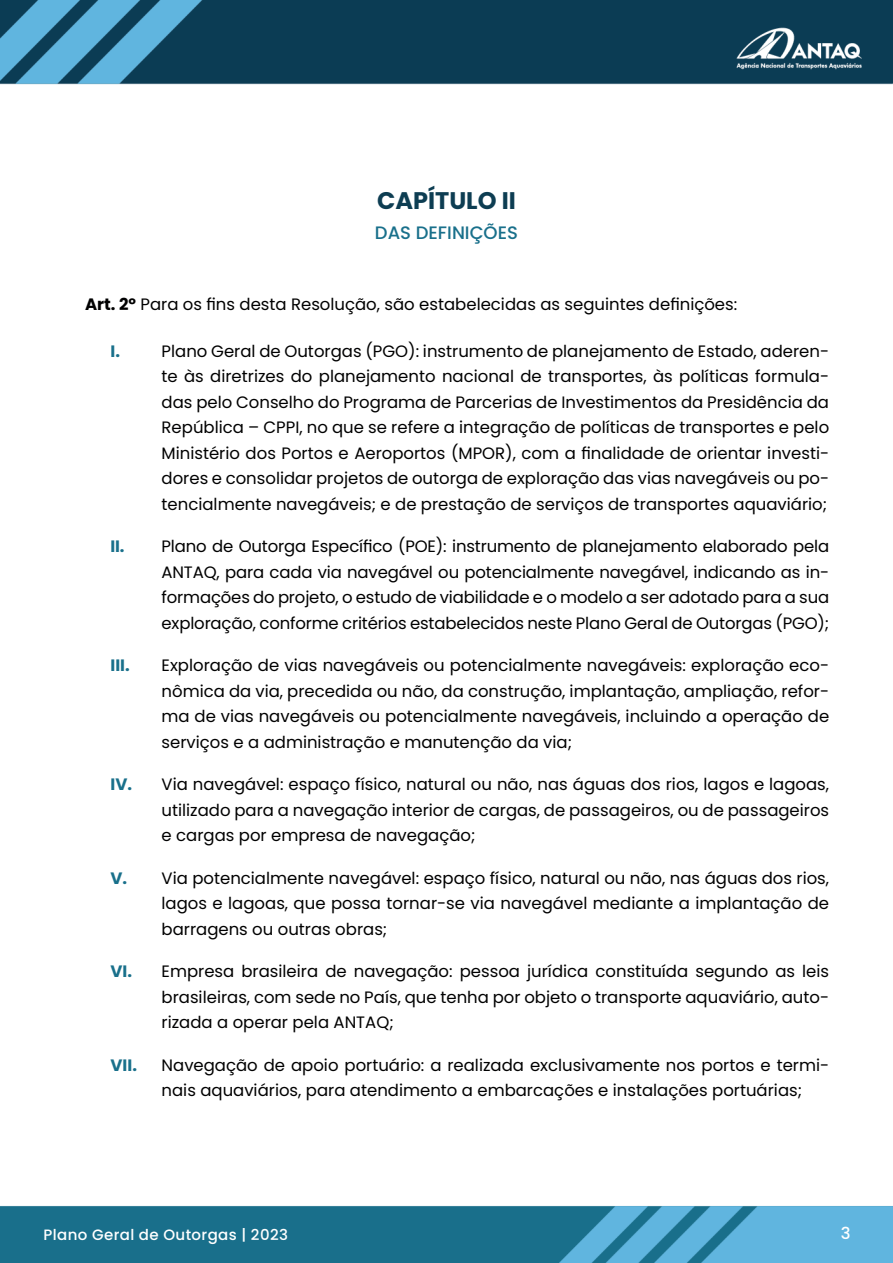
<style>
.page{position:relative;width:893px;height:1263px;background:#fff}
.page>*{position:absolute;margin:0;border:0;box-sizing:border-box;transform-origin:0 0}
.t1{font:700 24px "Poppins";color:#0d3d52}
.t2{font:500 18px "Poppins";color:#19708b}
.t3{font:16.5px/25.5px "Poppins";color:#000001;text-align:justify}
.t4{font:700 16.5px "Poppins";color:#19708b}
.t5{font:500 16.5px "Poppins";color:#fff}
.t6{font:500 15px "Poppins";letter-spacing:.025em;color:#fff}
.s1{font-weight:700}
.s2{font-weight:700;color:#19708b}
</style>
<div class="page">
<img style="left:0;top:0;width:893px;height:85px">
<img style="left:0;top:1206px;width:893px;height:57px">
<h1 class="t1" style="left:377px;top:187px;width:140px">CAPÍTULO II</h1>
<p class="t2" style="left:375px;top:222px;width:145px">DAS DEFINIÇÕES</p>
<p class="t3" style="left:85px;top:292px;width:654px"><span class="s1">Art. 2º</span> Para os fins desta Resolução, são estabelecidas as seguintes definições:</p>
<p class="t4" style="left:111px;top:341px;width:11px">I.</p>
<p class="t3" style="left:162px;top:338px;width:669px">Plano Geral de Outorgas (PGO): instrumento de planejamento de Estado, aderen&shy;te às diretrizes do planejamento nacional de transportes, às políticas formula&shy;das pelo Conselho do Programa de Parcerias de Investimentos da Presidência da República – CPPI, no que se refere a integração de políticas de transportes e pelo Ministério dos Portos e Aeroportos (MPOR), com a finalidade de orientar investi&shy;dores e consolidar projetos de outorga de exploração das vias navegáveis ou po&shy;tencialmente navegáveis; e de prestação de serviços de transportes aquaviário;</p>
<p class="t3" style="left:162px;top:534px;width:669px;text-indent:-51px"><span class="s2">II.</span> Plano de Outorga Específico (POE): instrumento de planejamento elaborado pela ANTAQ, para cada via navegável ou potencialmente navegável, indicando as in&shy;formações do projeto, o estudo de viabilidade e o modelo a ser adotado para a sua exploração, conforme critérios estabelecidos neste Plano Geral de Outorgas (PGO);</p>
<p class="t4" style="left:111px;top:656px;width:21px">III.</p>
<p class="t3" style="left:162px;top:653px;width:669px">Exploração de vias navegáveis ou potencialmente navegáveis: exploração eco&shy;nômica da via, precedida ou não, da construção, implantação, ampliação, refor&shy;ma de vias navegáveis ou potencialmente navegáveis, incluindo a operação de serviços e a administração e manutenção da via;</p>
<p class="t3" style="left:162px;top:772px;width:669px;text-indent:-51px"><span class="s2">IV.</span> Via navegável: espaço físico, natural ou não, nas águas dos rios, lagos e lagoas, utilizado para a navegação interior de cargas, de passageiros, ou de passageiros e cargas por empresa de navegação;</p>
<p class="t3" style="left:162px;top:865px;width:669px;text-indent:-51px"><span class="s2">V.</span> Via potencialmente navegável: espaço físico, natural ou não, nas águas dos rios, lagos e lagoas, que possa tornar-se via navegável mediante a implantação de barragens ou outras obras;</p>
<p class="t3" style="left:162px;top:959px;width:669px;text-indent:-51px"><span class="s2">VI.</span> Empresa brasileira de navegação: pessoa jurídica constituída segundo as leis brasileiras, com sede no País, que tenha por objeto o transporte aquaviário, auto&shy;rizada a operar pela ANTAQ;</p>
<p class="t4" style="left:111px;top:1055px;width:28px">VII.</p>
<p class="t3" style="left:162px;top:1052px;width:669px">Navegação de apoio portuário: a realizada exclusivamente nos portos e termi&shy;nais aquaviários, para atendimento a embarcações e instalações portuárias;</p>
<p class="t6" style="left:44px;top:1226px;width:246px">Plano Geral de Outorgas | 2023</p>
<p class="t5" style="left:841px;top:1223px;width:11px">3</p>
</div>
